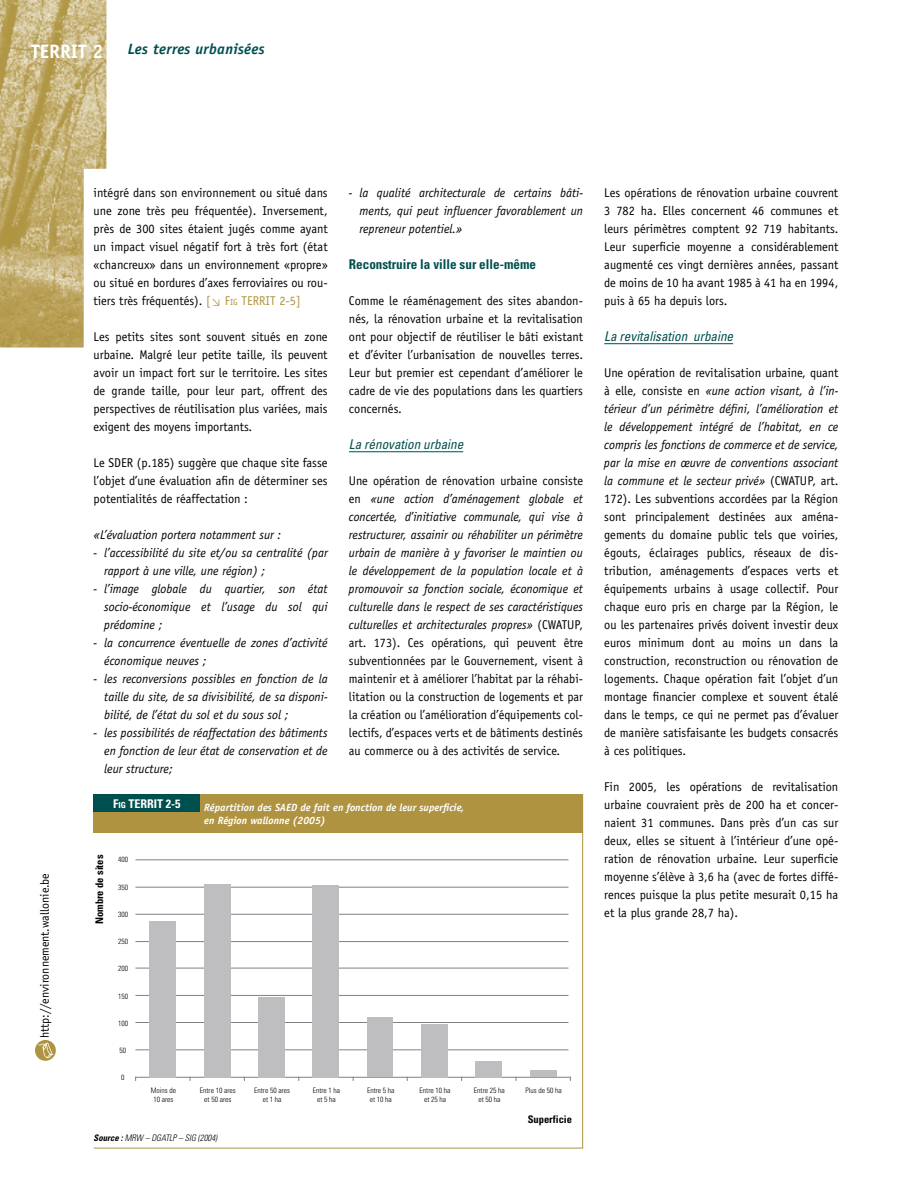
<style>
.page{position:relative;width:915px;height:1191px;background:#fff}
.page>*{position:absolute;margin:0;border:0;box-sizing:border-box;transform-origin:0 0}
.t1{font:700 19.5px "Officina Sans";color:#fff}
.t2{font:italic 700 15px "Officina Sans";letter-spacing:.02em;color:#004f4f}
.t3{font:italic condensed 13.5px "Univers";color:#004f4f}
.t4{font:700 condensed 13.5px "Univers";color:#004f4f}
.t5{font:12.75px/18px "Officina Sans";color:#000;text-align:justify}
.t6{font:12.75px/18px "Officina Sans";color:#000;text-align:justify;scale:.96 1}
.t7{font:italic 12.75px/18px "Officina Sans";color:#000;text-align:justify}
.t8{font:12px "Officina Sans";color:#000}
.t9{font:700 condensed 12px "Univers";color:#fff}
.t10{font:italic 700 10.5px/12.8px "Officina Sans";color:#fff}
.t11{font:700 condensed 10.5px "Univers";color:#000}
.t12{font:italic 300 condensed 9px "Univers";color:#000}
.t13{font:300 condensed 7.5px/9px "Univers";color:#000;text-align:center}
.s1{font-style:normal;font-size:19.5px;color:#fff}
.s2{color:#af9340}
.s3{font-family:"DIN Regular Italic Exp";font-size:10.5px;color:#af9340}
.s4{font-size:8.85px;color:#af9340}
.s5{font-style:italic}
.s6{font-size:8.4px}
.s7{font-weight:700}
</style>
<div class="page">
<img style="left:0;top:0;width:106px;height:347px">
<div style="left:35px;top:1040px;width:21px;height:20px;background:#af9340;border-radius:50%"></div>
<svg style="left:38px;top:1042px;width:15px;height:16px"></svg>
<hr style="left:349px;top:451px;width:114px;height:1px;background:#004f4f">
<hr style="left:604px;top:343px;width:129px;height:1px;background:#004f4f">
<div style="left:94px;top:794px;width:489px;height:39px;background:#af9340"></div>
<hr style="left:136px;top:1077px;width:434px;height:1px;background:#817f84">
<hr style="left:136px;top:1049px;width:431px;height:1px;background:#817f84">
<hr style="left:136px;top:1022px;width:431px;height:1px;background:#817f84">
<hr style="left:136px;top:995px;width:431px;height:1px;background:#817f84">
<hr style="left:136px;top:967px;width:431px;height:1px;background:#817f84">
<hr style="left:136px;top:941px;width:431px;height:1px;background:#817f84">
<hr style="left:136px;top:914px;width:431px;height:1px;background:#817f84">
<hr style="left:136px;top:887px;width:431px;height:1px;background:#817f84">
<hr style="left:136px;top:859px;width:431px;height:1px;background:#817f84">
<div style="left:150px;top:921px;width:26px;height:156px;background:#bebdbf"></div>
<div style="left:204px;top:884px;width:26px;height:193px;background:#bebdbf"></div>
<div style="left:258px;top:997px;width:26px;height:80px;background:#bebdbf"></div>
<div style="left:313px;top:885px;width:26px;height:192px;background:#bebdbf"></div>
<div style="left:367px;top:1017px;width:26px;height:60px;background:#bebdbf"></div>
<div style="left:421px;top:1023px;width:26px;height:54px;background:#bebdbf"></div>
<div style="left:475px;top:1060px;width:26px;height:17px;background:#bebdbf"></div>
<div style="left:530px;top:1070px;width:26px;height:7px;background:#bebdbf"></div>
<div style="left:94px;top:794px;width:106px;height:17px;background:#004f4f"></div>
<h1 class="t1" style="left:31px;top:39px;width:11px">TERRIT</h1>
<p class="t2" style="left:93px;top:40px;width:173px"><span class="s1">2</span> Les terres urbanisées</p>
<p class="t8" style="left:38px;top:1038px;width:167px;rotate:-90deg">http://environnement.wallonie.be</p>
<p class="t5" style="left:94px;top:183px;width:235px">intégré dans son environnement ou situé dans une zone très peu fréquentée). Inversement, près de 300 sites étaient jugés comme ayant un impact visuel négatif fort à très fort (état «chancreux» dans un environnement «propre» ou situé en bordures d’axes ferroviaires ou rou&shy;tiers très fréquentés). <span class="s2">[</span><span class="s3">u</span> <span class="s2">F</span><span class="s4">ig</span> <span class="s2">TERRIT 2-5]</span></p>
<p class="t5" style="left:94px;top:327px;width:235px">Les petits sites sont souvent situés en zone urbaine. Malgré leur petite taille, ils peuvent avoir un impact fort sur le territoire. Les sites de grande taille, pour leur part, offrent des perspectives de réutilisation plus variées, mais exigent des moyens importants.</p>
<p class="t5" style="left:94px;top:453px;width:235px">Le SDER (p.185) suggère que chaque site fasse l’objet d’une évaluation afin de déterminer ses potentialités de réaffectation :</p>
<p class="t7" style="left:94px;top:525px;width:189px">«L’évaluation portera notamment sur :</p>
<p class="t7" style="left:104px;top:543px;width:225px;text-indent:-11px">- l’accessibilité du site et/ou sa centralité (par rapport à une ville, une région) ;</p>
<p class="t7" style="left:104px;top:579px;width:225px;text-indent:-11px">- l’image globale du quartier, son état socio-économique et l’usage du sol qui prédomine ;</p>
<p class="t7" style="left:104px;top:633px;width:225px;text-indent:-11px">- la concurrence éventuelle de zones d’activité économique neuves ;</p>
<p class="t7" style="left:104px;top:669px;width:225px;text-indent:-11px">- les reconversions possibles en fonction de la taille du site, de sa divisibilité, de sa disponi&shy;bilité, de l’état du sol et du sous sol ;</p>
<p class="t7" style="left:104px;top:723px;width:225px;text-indent:-11px">- les possibilités de réaffectation des bâtiments en fonction de leur état de conservation et de leur structure;</p>
<p class="t7" style="left:359px;top:183px;width:225px;text-indent:-11px">- la qualité architecturale de certains bâti&shy;ments, qui peut influencer favorablement un repreneur potentiel.»</p>
<p class="t4" style="left:349px;top:255px;width:188px">Reconstruire la ville sur elle-même</p>
<p class="t5" style="left:349px;top:291px;width:235px">Comme le réaménagement des sites abandon&shy;nés, la rénovation urbaine et la revitalisation ont pour objectif de réutiliser le bâti existant et d’éviter l’urbanisation de nouvelles terres.<br>Leur but premier est cependant d’améliorer le cadre de vie des populations dans les quartiers concernés.</p>
<p class="t3" style="left:349px;top:435px;width:116px">La rénovation urbaine</p>
<p class="t6" style="left:349px;top:471px;width:245px">Une opération de rénovation urbaine consiste en <span class="s5">«une action d’aménagement globale et concertée, d’initiative communale, qui vise à restructurer, assainir ou réhabiliter un périmètre urbain de manière à y favoriser le maintien ou le développement de la population locale et à promouvoir sa fonction sociale, économique et culturelle dans le respect de ses caractéristiques culturelles et architecturales propres»</span> (CWATUP, art. 173). Ces opérations, qui peuvent être subventionnées par le Gouvernement, visent à maintenir et à améliorer l’habitat par la réhabi&shy;litation ou la construction de logements et par la création ou l’amélioration d’équipements col&shy;lectifs, d’espaces verts et de bâtiments destinés au commerce ou à des activités de service.</p>
<p class="t9" style="left:113px;top:796px;width:69px">F<span class="s6">ig</span> TERRIT 2-5</p>
<p class="t10" style="left:204px;top:801px;width:261px">Répartition des SAED de fait en fonction de leur superficie, en Région wallonne (2005)</p>
<p class="t11" style="left:93px;top:924px;width:71px;rotate:-90deg">Nombre de sites</p>
<p class="t13" style="left:118px;top:855px;width:11px">400</p>
<p class="t13" style="left:118px;top:882px;width:11px">350</p>
<p class="t13" style="left:118px;top:910px;width:11px">300</p>
<p class="t13" style="left:118px;top:937px;width:11px">250</p>
<p class="t13" style="left:118px;top:964px;width:11px">200</p>
<p class="t13" style="left:118px;top:991px;width:11px">150</p>
<p class="t13" style="left:118px;top:1018px;width:11px">100</p>
<p class="t13" style="left:120px;top:1046px;width:8px">50</p>
<p class="t13" style="left:121px;top:1073px;width:5px">0</p>
<p class="t13" style="left:151px;top:1086px;width:27px">Moins de<br>10 ares</p>
<p class="t13" style="left:200px;top:1086px;width:37px">Entre 10 ares et 50 ares</p>
<p class="t13" style="left:254px;top:1086px;width:37px">Entre 50 ares et 1 ha</p>
<p class="t13" style="left:312px;top:1086px;width:29px">Entre 1 ha et 5 ha</p>
<p class="t13" style="left:367px;top:1086px;width:29px">Entre 5 ha et 10 ha</p>
<p class="t13" style="left:419px;top:1086px;width:32px">Entre 10 ha et 25 ha</p>
<p class="t13" style="left:474px;top:1086px;width:32px">Entre 25 ha et 50 ha</p>
<p class="t13" style="left:525px;top:1086px;width:38px">Plus de 50 ha</p>
<p class="t11" style="left:527px;top:1113px;width:46px">Superficie</p>
<p class="t12" style="left:94px;top:1132px;width:125px"><span class="s7">Source :</span> MRW – DGATLP – SIG (2004)</p>
<p class="t5" style="left:604px;top:183px;width:235px">Les opérations de rénovation urbaine couvrent 3 782 ha. Elles concernent 46 communes et leurs périmètres comptent 92 719 habitants.<br>Leur superficie moyenne a considérablement augmenté ces vingt dernières années, passant de moins de 10 ha avant 1985 à 41 ha en 1994, puis à 65 ha depuis lors.</p>
<p class="t3" style="left:604px;top:327px;width:130px">La revitalisation urbaine</p>
<p class="t5" style="left:604px;top:363px;width:235px">Une opération de revitalisation urbaine, quant à elle, consiste en <span class="s5">«une action visant, à l’in&shy;térieur d’un périmètre défini, l’amélioration et le développement intégré de l’habitat, en ce compris les fonctions de commerce et de service, par la mise en œuvre de conventions associant la commune et le secteur privé»</span> (CWATUP, art.<br>172). Les subventions accordées par la Région sont principalement destinées aux aména&shy;gements du domaine public tels que voiries, égouts, éclairages publics, réseaux de dis&shy;tribution, aménagements d’espaces verts et équipements urbains à usage collectif. Pour chaque euro pris en charge par la Région, le ou les partenaires privés doivent investir deux euros minimum dont au moins un dans la construction, reconstruction ou rénovation de logements. Chaque opération fait l’objet d’un montage financier complexe et souvent étalé dans le temps, ce qui ne permet pas d’évaluer de manière satisfaisante les budgets consacrés à ces politiques.</p>
<p class="t5" style="left:604px;top:777px;width:235px">Fin 2005, les opérations de revitalisation urbaine couvraient près de 200 ha et concer&shy;naient 31 communes. Dans près d’un cas sur deux, elles se situent à l’intérieur d’une opé&shy;ration de rénovation urbaine. Leur superficie moyenne s’élève à 3,6 ha (avec de fortes diffé&shy;rences puisque la plus petite mesurait 0,15 ha et la plus grande 28,7 ha).</p>
</div>
